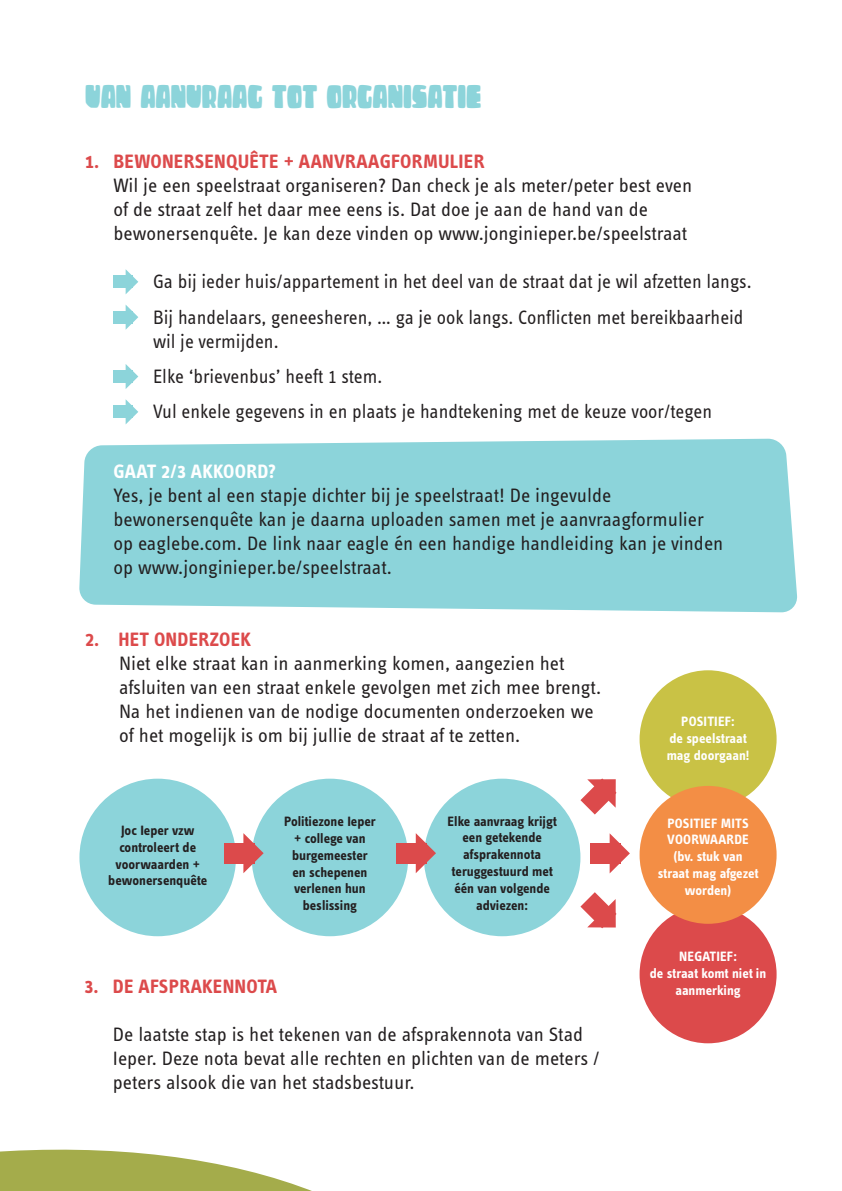
<style>
.page{position:relative;width:842px;height:1191px;background:#fff}
.page>*{position:absolute;margin:0;border:0;box-sizing:border-box;transform-origin:0 0}
.t1{font:30px "CHEESEBURGA";color:#8cd4da;scale:.95 1}
.t2{font:20px/24px "Info OT Text";color:#231f20}
.t3{font:20px/35.4px "Info OT Text";color:#231f20;scale:.96 1}
.t4{font:700 20px "Info OT Text";letter-spacing:.01em;color:#dc4a4b}
.t5{font:700 20px "Info OT Text";letter-spacing:.01em;color:#fff}
.t6{font:700 14px/16.8px "Info OT Text";color:#231f20;text-align:center}
.t7{font:700 14px/16.8px "Info OT Text";color:#fff;text-align:center}
</style>
<div class="page">
<div style="left:639px;top:905px;width:138px;height:138px;background:#dc4a4b;border-radius:50%"></div>
<div style="left:79px;top:438px;width:718px;height:174px;background:#8cd4da"></div>
<div style="left:113px;top:275px;width:20px;height:13px;background:#8cd4da"></div>
<svg style="left:126px;top:269px;width:12px;height:25px"></svg>
<div style="left:113px;top:311px;width:20px;height:12px;background:#8cd4da"></div>
<svg style="left:126px;top:305px;width:12px;height:24px"></svg>
<div style="left:113px;top:370px;width:20px;height:13px;background:#8cd4da"></div>
<svg style="left:126px;top:364px;width:12px;height:25px"></svg>
<div style="left:113px;top:405px;width:20px;height:13px;background:#8cd4da"></div>
<svg style="left:126px;top:400px;width:12px;height:24px"></svg>
<svg style="left:0;top:1149px;width:312px;height:42px"></svg>
<div style="left:424px;top:778px;width:156px;height:158px;background:#8cd4da;border-radius:50%"></div>
<div style="left:639px;top:670px;width:138px;height:138px;background:#c9c245;border-radius:50%"></div>
<div style="left:639px;top:786px;width:138px;height:137px;background:#f38e45;border-radius:50%"></div>
<div style="left:252px;top:778px;width:156px;height:158px;background:#8cd4da;border-radius:50%"></div>
<div style="left:79px;top:778px;width:157px;height:158px;background:#8cd4da;border-radius:50%"></div>
<div style="left:224px;top:843px;width:31px;height:20px;background:#dc4a4b"></div>
<svg style="left:243px;top:833px;width:21px;height:40px"></svg>
<div style="left:396px;top:843px;width:31px;height:20px;background:#dc4a4b"></div>
<svg style="left:416px;top:833px;width:20px;height:40px"></svg>
<div style="left:590px;top:843px;width:31px;height:20px;background:#dc4a4b"></div>
<svg style="left:610px;top:833px;width:20px;height:40px"></svg>
<svg style="left:580px;top:778px;width:36px;height:36px"></svg>
<svg style="left:580px;top:892px;width:36px;height:36px"></svg>
<h1 class="t1" style="left:85px;top:82px;width:419px">VAN AANVRAAG TOT ORGANISATIE</h1>
<p class="t4" style="left:85px;top:149px;width:401px">1. BEWONERSENQUÊTE + AANVRAAGFORMULIER</p>
<p class="t2" style="left:113px;top:173px;width:580px">Wil je een speelstraat organiseren? Dan check je als meter/peter best even of de straat zelf het daar mee eens is. Dat doe je aan de hand van de bewonersenquête. Je kan deze vinden op www.jonginieper.be/speelstraat</p>
<p class="t3" style="left:153px;top:264px;width:625px">Ga bij ieder huis/appartement in het deel van de straat dat je wil afzetten langs.<br>Bij handelaars, geneesheren, … ga je ook langs. Conflicten met bereikbaarheid</p>
<p class="t3" style="left:153px;top:323px;width:584px">wil je vermijden.<br>Elke ‘brievenbus’ heeft 1 stem.<br>Vul enkele gegevens in en plaats je handtekening met de keuze voor/tegen</p>
<p class="t5" style="left:113px;top:459px;width:164px">GAAT 2/3 AKKOORD?</p>
<p class="t2" style="left:113px;top:483px;width:611px">Yes, je bent al een stapje dichter bij je speelstraat! De ingevulde bewonersenquête kan je daarna uploaden samen met je aanvraagformulier op eaglebe.com. De link naar eagle én een handige handleiding kan je vinden op www.jonginieper.be/speelstraat.</p>
<p class="t4" style="left:85px;top:627px;width:168px">2. HET ONDERZOEK</p>
<p class="t2" style="left:119px;top:651px;width:484px">Niet elke straat kan in aanmerking komen, aangezien het afsluiten van een straat enkele gevolgen met zich mee brengt.<br>Na het indienen van de nodige documenten onderzoeken we of het mogelijk is om bij jullie de straat af te zetten.</p>
<p class="t6" style="left:108px;top:821px;width:100px">Joc Ieper vzw controleert de voorwaarden + bewonersenquête</p>
<p class="t6" style="left:284px;top:812px;width:93px">Politiezone Ieper + college van burgemeester en schepenen verlenen hun beslissing</p>
<p class="t6" style="left:448px;top:812px;width:111px">Elke aanvraag krijgt een getekende afsprakennota teruggestuurd met één van volgende adviezen:</p>
<p class="t4" style="left:85px;top:974px;width:194px">3. DE AFSPRAKENNOTA</p>
<p class="t2" style="left:113px;top:1022px;width:488px">De laatste stap is het tekenen van de afsprakennota van Stad<br>Ieper. Deze nota bevat alle rechten en plichten van de meters / peters alsook die van het stadsbestuur.</p>
<p class="t7" style="left:667px;top:712px;width:84px">POSITIEF:<br>de speelstraat mag doorgaan!</p>
<p class="t7" style="left:658px;top:814px;width:102px">POSITIEF MITS<br>VOORWAARDE (bv. stuk van straat mag afgezet worden)</p>
<p class="t7" style="left:650px;top:948px;width:118px">NEGATIEF:<br>de straat komt niet in aanmerking</p>
</div>
